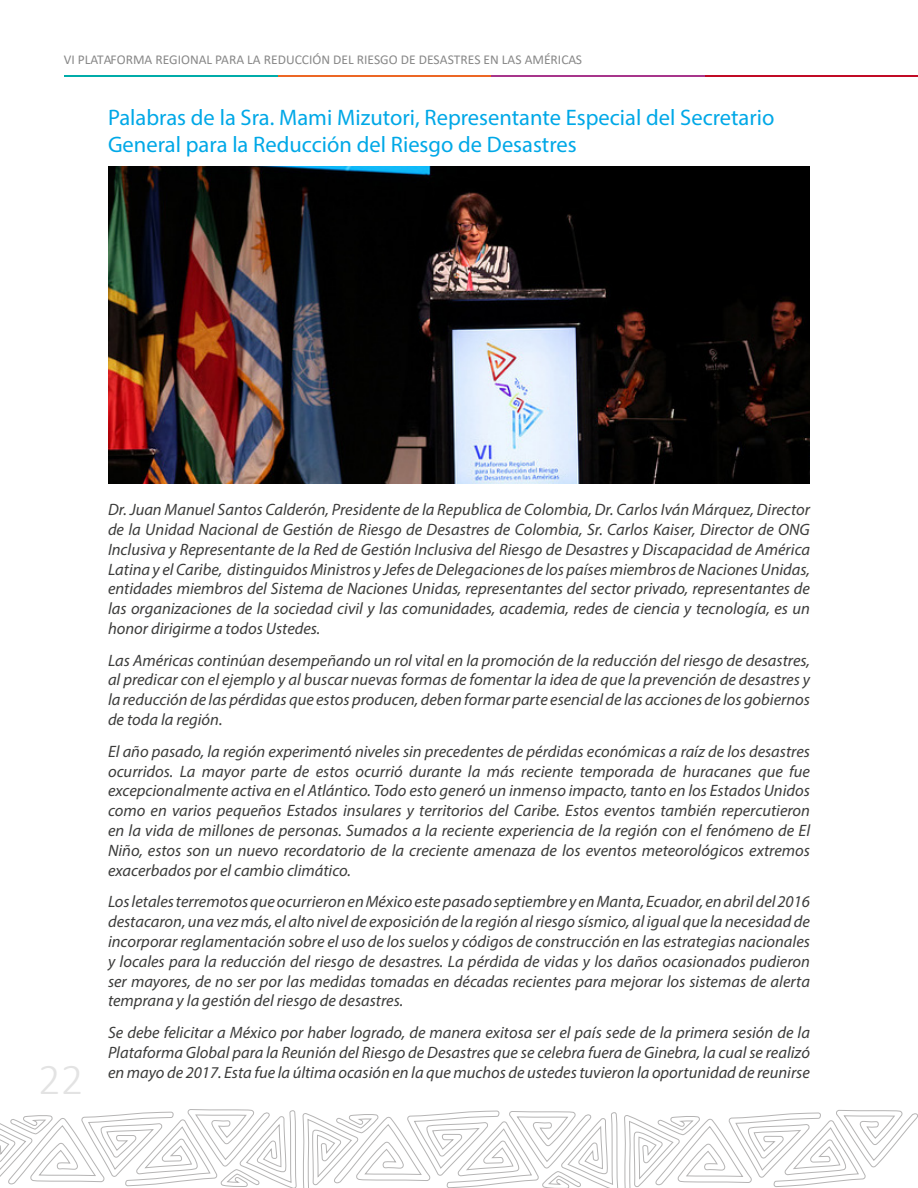
<style>
.page{position:relative;width:918px;height:1188px;background:#fff}
.page>*{position:absolute;margin:0;border:0;box-sizing:border-box;transform-origin:0 0}
.t1{font:300 45px "Calibri";color:#e3e3e3}
.t2{font:22.5px/27px "Myriad Pro";color:#00a8e7}
.t3{font:italic 16.5px/19.8px "Myriad Pro";color:#3c3c3b;text-align:justify}
.t4{font:13.5px "Calibri";color:#878787}
</style>
<div class="page">
<svg style="left:0;top:1109px;width:918px;height:79px"></svg>
<hr style="left:704px;top:76px;width:214px;height:1px;background:#c10a25">
<hr style="left:491px;top:76px;width:213px;height:1px;background:#a7358b">
<hr style="left:277px;top:76px;width:214px;height:1px;background:#ec6725">
<hr style="left:64px;top:76px;width:213px;height:1px;background:#00aca9">
<img style="left:108px;top:167px;width:702px;height:316px">
<p class="t4" style="left:64px;top:50px;width:520px">VI PLATAFORMA REGIONAL PARA LA REDUCCIÓN DEL RIESGO DE DESASTRES EN LAS AMÉRICAS</p>
<h2 class="t2" style="left:108px;top:103px;width:668px">Palabras de la Sra. Mami Mizutori, Representante Especial del Secretario<br>General para la Reducción del Riesgo de Desastres</h2>
<h1 class="t1" style="left:38px;top:1051px;width:47px">22</h1>
<p class="t3" style="left:108px;top:499px;width:704px">Dr. Juan Manuel Santos Calderón, Presidente de la Republica de Colombia, Dr. Carlos Iván Márquez, Director de la Unidad Nacional de Gestión de Riesgo de Desastres de Colombia, Sr. Carlos Kaiser, Director de ONG Inclusiva y Representante de la Red de Gestión Inclusiva del Riesgo de Desastres y Discapacidad de América Latina y el Caribe, distinguidos Ministros y Jefes de Delegaciones de los países miembros de Naciones Unidas, entidades miembros del Sistema de Naciones Unidas, representantes del sector privado, representantes de las organizaciones de la sociedad civil y las comunidades, academia, redes de ciencia y tecnología, es un honor dirigirme a todos Ustedes.</p>
<p class="t3" style="left:108px;top:650px;width:704px">Las Américas continúan desempeñando un rol vital en la promoción de la reducción del riesgo de desastres, al predicar con el ejemplo y al buscar nuevas formas de fomentar la idea de que la prevención de desastres y la reducción de las pérdidas que estos producen, deben formar parte esencial de las acciones de los gobiernos de toda la región.</p>
<p class="t3" style="left:108px;top:741px;width:704px">El año pasado, la región experimentó niveles sin precedentes de pérdidas económicas a raíz de los desastres ocurridos. La mayor parte de estos ocurrió durante la más reciente temporada de huracanes que fue excepcionalmente activa en el Atlántico. Todo esto generó un inmenso impacto, tanto en los Estados Unidos como en varios pequeños Estados insulares y territorios del Caribe. Estos eventos también repercutieron en la vida de millones de personas. Sumados a la reciente experiencia de la región con el fenómeno de El Niño, estos son un nuevo recordatorio de la creciente amenaza de los eventos meteorológicos extremos exacerbados por el cambio climático.</p>
<p class="t3" style="left:108px;top:892px;width:704px">Los letales terremotos que ocurrieron en México este pasado septiembre y en Manta, Ecuador, en abril del 2016 destacaron, una vez más, el alto nivel de exposición de la región al riesgo sísmico, al igual que la necesidad de incorporar reglamentación sobre el uso de los suelos y códigos de construcción en las estrategias nacionales y locales para la reducción del riesgo de desastres. La pérdida de vidas y los daños ocasionados pudieron ser mayores, de no ser por las medidas tomadas en décadas recientes para mejorar los sistemas de alerta temprana y la gestión del riesgo de desastres.</p>
<p class="t3" style="left:108px;top:1023px;width:703px">Se debe felicitar a México por haber logrado, de manera exitosa ser el país sede de la primera sesión de la Plataforma Global para la Reunión del Riesgo de Desastres que se celebra fuera de Ginebra, la cual se realizó en mayo de 2017. Esta fue la última ocasión en la que muchos de ustedes tuvieron la oportunidad de reunirse</p>
</div>
